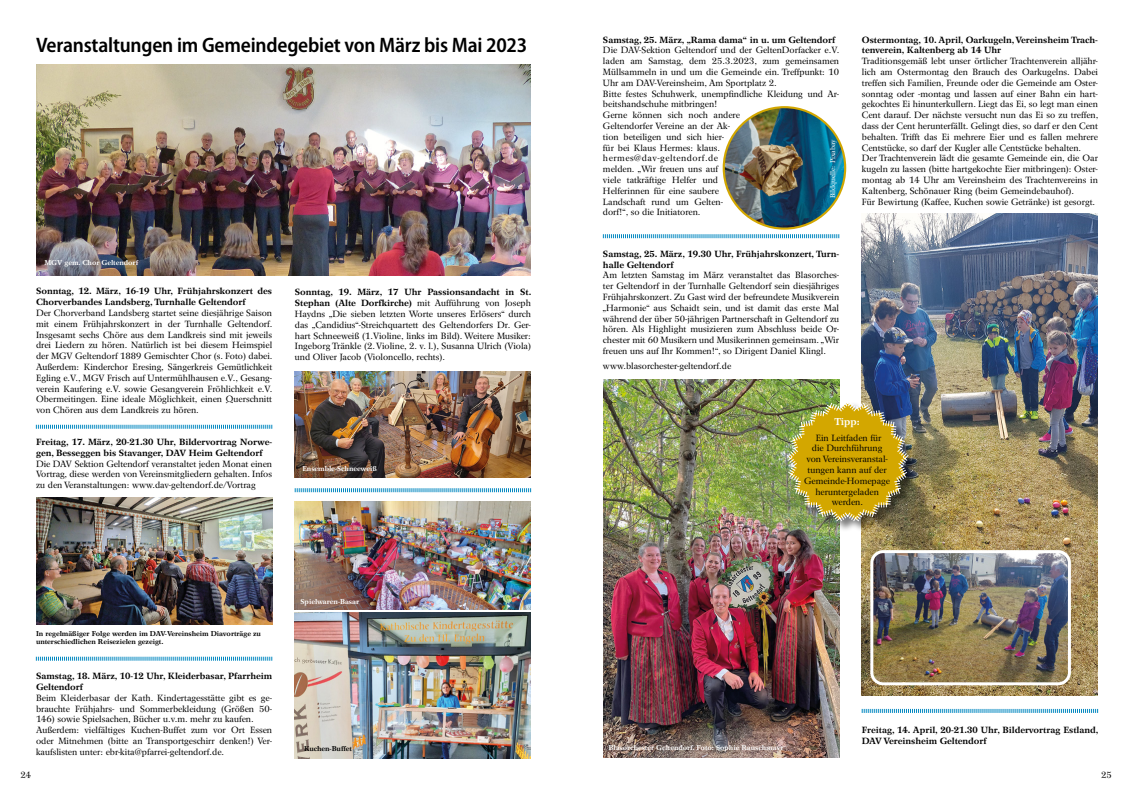
<style>
.page{position:relative;width:1134px;height:794px;background:#fff}
.page>*{position:absolute;margin:0;border:0;box-sizing:border-box;transform-origin:0 0}
.t1{font:600 semi-condensed 21px "Myriad Pro";letter-spacing:-.01em;color:#000}
.t2{font:700 10px "Wilke LT Std";color:#fff}
.t3{font:9px/10.8px "Wilke LT Std";color:#000;text-align:justify}
.t4{font:700 9px/10.8px "Wilke LT Std";color:#000}
.t5{font:700 7px/8.4px "Wilke LT Std";color:#000}
.t6{font:700 7px "Wilke LT Std";color:#fff}
.t7{font:7px "Wilke LT Std";color:#fff}
.s1{font-weight:700}
</style>
<div class="page">
<img style="left:36px;top:64px;width:495px;height:211px">
<svg style="left:36px;top:425px;width:236px;height:4px"></svg>
<img style="left:36px;top:497px;width:237px;height:127px">
<img style="left:294px;top:371px;width:237px;height:107px">
<img style="left:295px;top:501px;width:236px;height:108px">
<svg style="left:36px;top:656px;width:236px;height:4px"></svg>
<svg style="left:295px;top:488px;width:236px;height:4px"></svg>
<img style="left:295px;top:613px;width:236px;height:145px">
<img style="left:603px;top:380px;width:236px;height:378px">
<img style="left:724px;top:107px;width:121px;height:122px;border-radius:61px">
<div style="left:723px;top:106px;width:123px;height:124px;border:2px solid #d3a700;border-radius:50%"></div>
<svg style="left:603px;top:234px;width:236px;height:4px"></svg>
<svg style="left:862px;top:709px;width:236px;height:4px"></svg>
<img style="left:861px;top:214px;width:237px;height:481px">
<div style="left:788px;top:401px;width:131px;height:131px;background:#000;opacity:.5"></div>
<img style="left:786px;top:399px;width:124px;height:123px">
<img style="left:872px;top:551px;width:197px;height:133px">
<div style="left:870px;top:550px;width:201px;height:135px;border:3px solid #fff;border-radius:11px"></div>
<h1 class="t1" style="left:36px;top:33px;width:493px">Veranstaltungen im Gemeindegebiet von März bis Mai 2023</h1>
<p class="t6" style="left:44px;top:258px;width:95px">MGV gem. Chor Geltendorf</p>
<p class="t4" style="left:36px;top:286px;width:238px">Sonntag, 12. März, 16-19 Uhr, Frühjahrskonzert des<br>Chorverbandes Landsberg, Turnhalle Geltendorf</p>
<p class="t3" style="left:36px;top:307px;width:238px">Der Chorverband Landsberg startet seine diesjährige Saison mit einem Frühjahrskonzert in der Turnhalle Geltendorf.<br>Insgesamt sechs Chöre aus dem Landkreis sind mit jeweils drei Liedern zu hören. Natürlich ist bei diesem Heimspiel der MGV Geltendorf 1889 Gemischter Chor (s. Foto) dabei.<br>Außerdem: Kinderchor Eresing, Sängerkreis Gemütlichkeit Egling e.V., MGV Frisch auf Untermühlhausen e.V., Gesang&shy;verein Kaufering e.V. sowie Gesangverein Fröhlichkeit e.V.<br>Obermeitingen. Eine ideale Möglichkeit, einen Querschnitt von Chören aus dem Landkreis zu hören.</p>
<p class="t4" style="left:36px;top:436px;width:238px">Freitag, 17. März, 20-21.30 Uhr, Bildervortrag Norwe&shy;gen, Besseggen bis Stavanger, DAV Heim Geltendorf</p>
<p class="t3" style="left:36px;top:458px;width:238px">Die DAV Sektion Geltendorf veranstaltet jeden Monat einen Vortrag, diese werden von Vereinsmitgliedern gehalten. Infos zu den Veranstaltungen: www.dav-geltendorf.de/Vortrag</p>
<p class="t3" style="left:295px;top:287px;width:238px"><span class="s1">Sonntag, 19. März, 17 Uhr Passionsandacht in St.<br>Stephan (Alte Dorfkirche)</span> mit Aufführung von Joseph Haydns „Die sieben letzten Worte unseres Erlösers“ durch das „Candidius“-Streichquartett des Geltendorfers Dr. Ger&shy;hart Schneeweiß (1.Violine, links im Bild). Weitere Musiker:<br>Ingeborg Tränkle (2. Violine, 2. v. l.), Susanna Ulrich (Viola) und Oliver Jacob (Violoncello, rechts).</p>
<p class="t6" style="left:302px;top:464px;width:76px">Ensemble-Schneeweiß</p>
<p class="t5" style="left:36px;top:629px;width:226px">In regelmäßiger Folge werden im DAV-Vereinsheim Diavorträge zu unterschiedlichen Reisezielen gezeigt.</p>
<p class="t6" style="left:300px;top:597px;width:60px">Spielwaren-Basar</p>
<p class="t4" style="left:603px;top:34px;width:234px">Samstag, 25. März, „Rama dama“ in u. um Geltendorf</p>
<p class="t3" style="left:603px;top:45px;width:238px;text-align:left">Die DAV-Sektion Geltendorf und der GeltenDorfacker e.V. laden am Samstag, dem 25.3.2023, zum gemeinsamen Müllsammeln in und um die Gemeinde ein. Treffpunkt: 10<br>Uhr am DAV-Vereinsheim, Am Sportplatz 2.<br>Bitte festes Schuhwerk, unempfindliche Kleidung und Ar&shy;beitshandschuhe mitbringen!<br>Gerne können sich noch andere<br>Geltendorfer Vereine an der Ak-<br>tion beteiligen und sich hier-<br>für bei Klaus Hermes: klaus.<br>hermes@dav-geltendorf.de<br>melden. „Wir freuen uns auf<br>viele tatkräftige Helfer und<br>Helferinnen für eine saubere<br>Landschaft rund um Gelten-<br>dorf!“, so die Initiatoren.</p>
<p class="t7" style="left:828px;top:198px;width:60px;rotate:-90deg">Bildquelle: Pixabay</p>
<p class="t4" style="left:603px;top:248px;width:238px">Samstag, 25. März, 19.30 Uhr, Frühjahrskonzert, Turn&shy;halle Geltendorf</p>
<p class="t3" style="left:603px;top:270px;width:238px">Am letzten Samstag im März veranstaltet das Blasorches&shy;ter Geltendorf in der Turnhalle Geltendorf sein diesjähriges Frühjahrskonzert. Zu Gast wird der befreundete Musikverein „Harmonie“ aus Schaidt sein, und ist damit das erste Mal während der über 50-jährigen Partnerschaft in Geltendorf zu hören. Als Highlight musizieren zum Abschluss beide Or&shy;chester mit 60 Musikern und Musikerinnen gemeinsam. „Wir freuen uns auf Ihr Kommen!“, so Dirigent Daniel Klingl.</p>
<p class="t3" style="left:603px;top:360px;width:130px">www.blasorchester-geltendorf.de</p>
<p class="t4" style="left:862px;top:34px;width:238px">Ostermontag, 10. April, Oarkugeln, Vereinsheim Trach&shy;tenverein, Kaltenberg ab 14 Uhr</p>
<p class="t3" style="left:862px;top:56px;width:238px;text-align:left">Traditionsgemäß lebt unser örtlicher Trachtenverein alljähr&shy;lich am Ostermontag den Brauch des Oarkugelns. Dabei treffen sich Familien, Freunde oder die Gemeinde am Oster&shy;sonntag oder -montag und lassen auf einer Bahn ein hart&shy;gekochtes Ei hinunterkullern. Liegt das Ei, so legt man einen Cent darauf. Der nächste versucht nun das Ei so zu treffen, dass der Cent herunterfällt. Gelingt dies, so darf er den Cent behalten. Trifft das Ei mehrere Eier und es fallen mehrere Centstücke, so darf der Kugler alle Centstücke behalten.<br>Der Trachtenverein lädt die gesamte Gemeinde ein, die Oar kugeln zu lassen (bitte hartgekochte Eier mitbringen): Oster&shy;montag ab 14 Uhr am Vereinsheim des Trachtenvereins in Kaltenberg, Schönauer Ring (beim Gemeindebauhof).<br>Für Bewirtung (Kaffee, Kuchen sowie Getränke) ist gesorgt.</p>
<p class="t2" style="left:834px;top:415px;width:27px">Tipp:</p>
<p class="t3" style="left:804px;top:432px;width:87px;text-align:center">Ein Leitfaden für<br>die Durchführung von Vereinsveranstal&shy;tungen kann auf der<br>Gemeinde-Homepage heruntergeladen werden.</p>
<p class="t4" style="left:36px;top:670px;width:238px">Samstag, 18. März, 10-12 Uhr, Kleiderbasar, Pfarrheim<br>Geltendorf</p>
<p class="t3" style="left:36px;top:692px;width:238px;text-align:left">Beim Kleiderbasar der Kath. Kindertagesstätte gibt es ge&shy;brauchte Frühjahrs- und Sommerbekleidung (Größen 50- 146) sowie Spielsachen, Bücher u.v.m. mehr zu kaufen.<br>Außerdem: vielfältiges Kuchen-Buffet zum vor Ort Essen oder Mitnehmen (bitte an Transportgeschirr denken!) Ver&shy;kaufslisten unter: ebr-kita@pfarrei-geltendorf.de.</p>
<p class="t5" style="left:304px;top:744px;width:50px">Kuchen-Buffet</p>
<p class="t6" style="left:609px;top:743px;width:176px">Blasorchester Geltendorf. Foto: Sophie Rauschmayr</p>
<p class="t4" style="left:862px;top:725px;width:238px">Freitag, 14. April, 20-21.30 Uhr, Bildervortrag Estland,<br>DAV Vereinsheim Geltendorf</p>
<p class="t3" style="left:20px;top:769px;width:12px">24</p>
<p class="t3" style="left:1101px;top:769px;width:12px">25</p>
</div>
